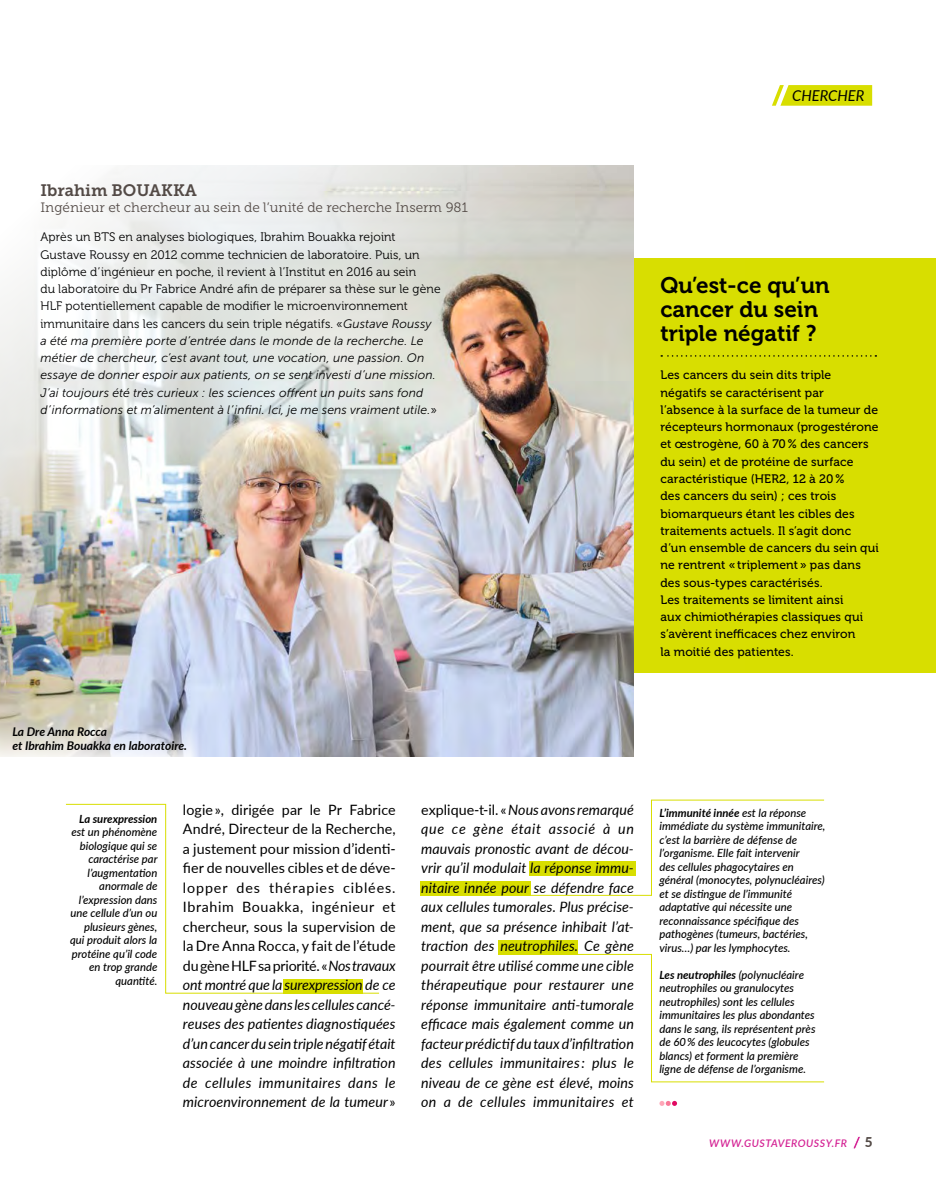
<style>
.page{position:relative;width:936px;height:1191px;background:#fff}
.page>*{position:absolute;margin:0;border:0;box-sizing:border-box;transform-origin:0 0}
.t1{font:22.5px/24px "Museo 700";color:#000}
.t2{font:16.5px "Museo Slab 700";color:#534a46}
.t3{font:italic 15px "Lato";color:#000}
.t4{font:italic 14.25px/19.5px "Lato";letter-spacing:.02em;color:#000;text-align:justify}
.t5{font:14.25px/19.5px "Lato";letter-spacing:.005em;color:#000;text-align:justify}
.t6{font:13.5px "Museo Slab 300";color:#534a46}
.t7{font:800 13.5px "Lato";color:#534a46}
.t8{font:12.3px/17.2px "Museo 500";letter-spacing:.01em;color:#000}
.t9{font:12.3px/17.2px "Museo 300";letter-spacing:.01em;color:#000}
.t10{font:italic 12.3px/17.2px "Museo Sans 300";letter-spacing:.01em;color:#000}
.t11{font:italic 700 12px/14.4px "Lato";color:#000}
.t12{font:italic 500 11.25px/13.5px "Lato";color:#000}
.t13{font:italic 700 11.25px "Lato";color:#000}
.t14{font:italic 600 10.5px "Lato";letter-spacing:.045em;color:#d42394}
.s1{font-family:"Museo Sans 300";font-style:italic}
.s2{font-family:"Museo 300";font-style:normal}
.s3{font-style:italic}
.s4{font-style:normal}
.s5{font-weight:700}
</style>
<div class="page">
<div style="left:625px;top:258px;width:310px;height:415px;background:#d8de00"></div>
<div style="left:498px;top:939px;width:79px;height:15px;background:#d8de00"></div>
<svg style="left:420px;top:799px;width:404px;height:97px"></svg>
<svg style="left:65px;top:803px;width:315px;height:191px"></svg>
<svg style="left:555px;top:953px;width:269px;height:129px"></svg>
<svg style="left:659px;top:1100px;width:18px;height:6px"></svg>
<svg style="left:853px;top:1136px;width:8px;height:13px"></svg>
<svg style="left:772px;top:85px;width:100px;height:21px;background:#dbe11a"></svg>
<img style="left:0;top:682px;width:634px;height:74px">
<img style="left:0;top:165px;width:661px;height:517px">
<svg style="left:661px;top:355px;width:215px;height:2px"></svg>
<svg style="left:0;top:692px;width:211px;height:65px;background:#cdcfcf"></svg>
<h3 class="t3" style="left:792px;top:85px;width:74px">CHERCHER</h3>
<h2 class="t2" style="left:40px;top:180px;width:158px">Ibrahim BOUAKKA</h2>
<p class="t6" style="left:40px;top:200px;width:429px">Ingénieur et chercheur au sein de l’unité de recherche Inserm 981</p>
<p class="t9" style="left:40px;top:229px;width:402px">Après un BTS en analyses biologiques, Ibrahim Bouakka rejoint Gustave Roussy en 2012 comme technicien de laboratoire. Puis, un diplôme d’ingénieur en poche, il revient à l’Institut en 2016 au sein<br>du laboratoire du Pr Fabrice André afin de préparer sa thèse sur le gène HLF potentiellement capable de modifier le microenvironnement immunitaire dans les cancers du sein triple négatifs. « <span class="s1">Gustave Roussy</span></p>
<p class="t10" style="left:40px;top:332px;width:398px">a été ma première porte d’entrée dans le monde de la recherche. Le métier de chercheur, c’est avant tout, une vocation, une passion. On essaye de donner espoir aux patients, on se sent investi d’une mission.<br>J’ai toujours été très curieux : les sciences offrent un puits sans fond d’informations et m’alimentent à l’infini. Ici, je me sens vraiment utile. <span class="s2">»</span></p>
<h1 class="t1" style="left:660px;top:273px;width:171px">Qu’est-ce qu’un cancer du sein triple négatif ?</h1>
<p class="t8" style="left:660px;top:367px;width:220px">Les cancers du sein dits triple négatifs se caractérisent par l’absence à la surface de la tumeur de récepteurs hormonaux (progestérone et œstrogène, 60 à 70% des cancers du sein) et de protéine de surface caractéristique (HER2, 12 à 20%<br>des cancers du sein) ; ces trois biomarqueurs étant les cibles des traitements actuels. Il s’agit donc d’un ensemble de cancers du sein qui ne rentrent «triplement» pas dans des sous-types caractérisés.<br>Les traitements se limitent ainsi<br>aux chimiothérapies classiques qui s’avèrent inefficaces chez environ<br>la moitié des patientes.</p>
<p class="t11" style="left:12px;top:724px;width:176px">La Dre Anna Rocca<br>et Ibrahim Bouakka en laboratoire.</p>
<p class="t13" style="left:79px;top:810px;width:80px">La surexpression</p>
<p class="t12" style="left:70px;top:825px;width:89px;text-align:right">est un phénomène biologique qui se caractérise par l’augmentation anormale de l’expression dans une cellule d’un ou plusieurs gènes, qui produit alors la protéine qu’il code en trop grande quantité.</p>
<p class="t5" style="left:183px;top:799px;width:214px">logie », dirigée par le Pr Fabrice André, Directeur de la Recherche, a justement pour mission d’identi&shy;fier de nouvelles cibles et de déve&shy;lopper des thérapies ciblées.<br>Ibrahim Bouakka, ingénieur et chercheur, sous la supervision de la Dre Anna Rocca, y fait de l’étude du gène HLF sa priorité. « <span class="s3">Nos travaux ont montré que la surexpression de ce nouveau gène dans les cellules cancé&shy;reuses des patientes diagnostiquées d’un cancer du sein triple négatif était associée à une moindre infiltration de cellules immunitaires dans le microenvironnement de la tumeur</span> »</p>
<p class="t4" style="left:421px;top:799px;width:214px"><span class="s4">explique-t-il. «</span> Nous avons remarqué que ce gène était associé à un mauvais pronostic avant de décou&shy;vrir qu’il modulait la réponse immu&shy;nitaire innée pour se défendre face aux cellules tumorales. Plus précise&shy;ment, que sa présence inhibait l’at&shy;traction des neutrophiles. Ce gène pourrait être utilisé comme une cible thérapeutique pour restaurer une réponse immunitaire anti-tumorale efficace mais également comme un facteur prédictif du taux d’infiltration des cellules immunitaires : plus le niveau de ce gène est élevé, moins on a de cellules immunitaires et</p>
<p class="t12" style="left:659px;top:805px;width:167px"><span class="s5">L’immunité innée</span> est la réponse immédiate du système immunitaire, c’est la barrière de défense de l’organisme. Elle fait intervenir<br>des cellules phagocytaires en général (monocytes, polynucléaires) et se distingue de l’immunité adaptative qui nécessite une reconnaissance spécifique des pathogènes (tumeurs, bactéries, virus…) par les lymphocytes.</p>
<p class="t12" style="left:659px;top:967px;width:158px"><span class="s5">Les neutrophiles</span> (polynucléaire neutrophiles ou granulocytes neutrophiles) sont les cellules immunitaires les plus abondantes dans le sang, ils représentent près de 60 % des leucocytes (globules blancs) et forment la première ligne de défense de l’organisme.</p>
<p class="t14" style="left:709px;top:1135px;width:139px">WWW.GUSTAVEROUSSY.FR</p>
<p class="t7" style="left:864px;top:1131px;width:9px">5</p>
</div>
